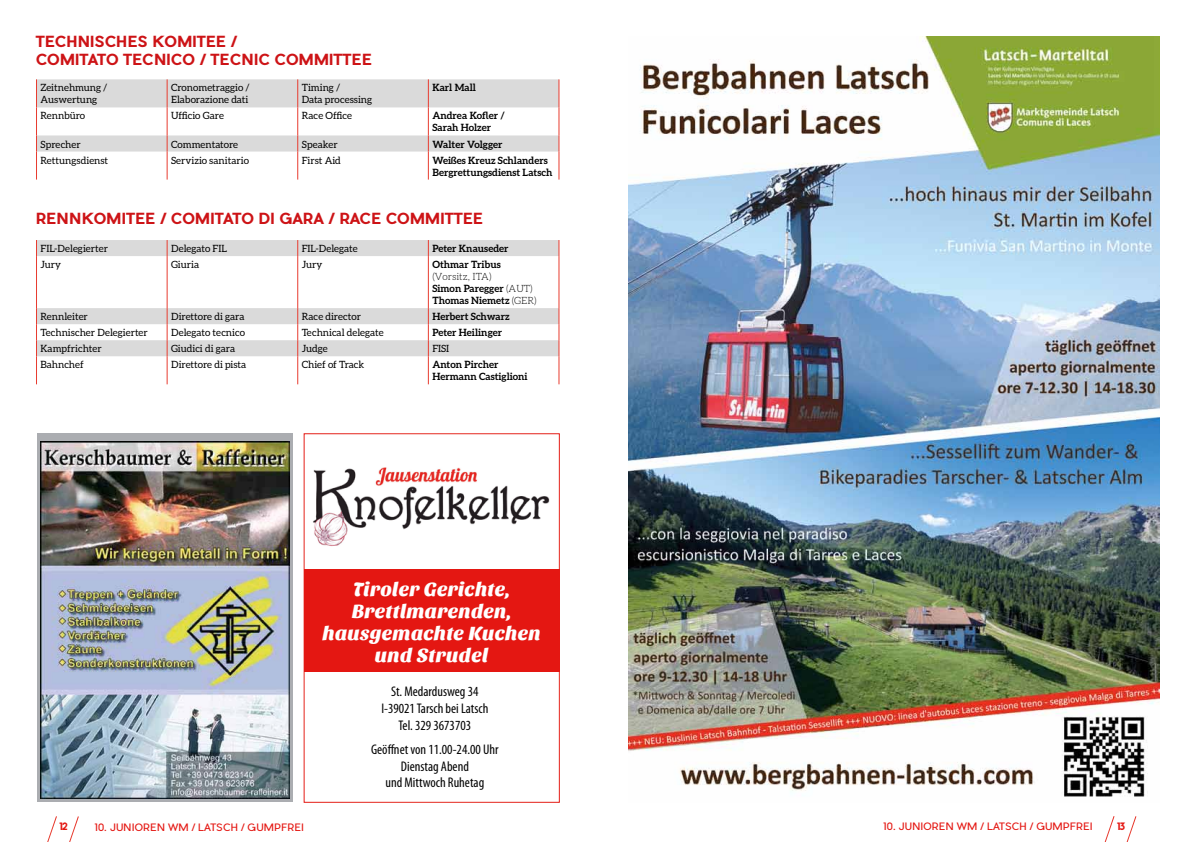
<style>
.page{position:relative;width:1191px;height:842px;background:#fff}
.page>*{position:absolute;margin:0;border:0;box-sizing:border-box;transform-origin:0 0}
.t1{font:20px/22px "Sansita One";color:#fff;text-align:center}
.t2{font:700 15px/18px "Pier Sans";color:#cd1316}
.t3{font:condensed 14px/16.8px "Myriad Pro";color:#000;text-align:center}
.t4{font:10px/12px "Aleo";color:#000}
.t5{font:700 10px/12px "Aleo";color:#000}
.t6{font:10px "Pier Sans";color:#e41712}
.t7{font:700 10px "Pier Sans";color:#e41712}
.s1{font-weight:300}
</style>
<div class="page">
<svg style="left:69px;top:816px;width:10px;height:26px"></svg>
<svg style="left:47px;top:816px;width:10px;height:26px"></svg>
<img style="left:313px;top:467px;width:237px;height:79px">
<div style="left:304px;top:433px;width:255px;height:369px;border:1px solid #fff"></div>
<svg style="left:36px;top:79px;width:523px;height:101px"></svg>
<svg style="left:37px;top:240px;width:521px;height:116px"></svg>
<svg style="left:36px;top:240px;width:1px;height:16px"></svg>
<svg style="left:167px;top:240px;width:1px;height:16px"></svg>
<svg style="left:297px;top:240px;width:1px;height:16px"></svg>
<svg style="left:428px;top:240px;width:1px;height:16px"></svg>
<svg style="left:558px;top:240px;width:1px;height:16px"></svg>
<hr style="left:36px;top:256px;width:1px;height:52px;background:#e83c30">
<hr style="left:167px;top:256px;width:1px;height:52px;background:#e83c30">
<hr style="left:297px;top:256px;width:1px;height:52px;background:#e83c30">
<hr style="left:428px;top:256px;width:1px;height:52px;background:#e83c30">
<hr style="left:558px;top:256px;width:1px;height:52px;background:#e83c30">
<svg style="left:36px;top:308px;width:1px;height:76px"></svg>
<svg style="left:167px;top:308px;width:1px;height:76px"></svg>
<svg style="left:297px;top:308px;width:1px;height:76px"></svg>
<svg style="left:428px;top:308px;width:1px;height:76px"></svg>
<svg style="left:558px;top:308px;width:1px;height:76px"></svg>
<div style="left:304px;top:569px;width:255px;height:102px;background:#e41712"></div>
<div style="left:37px;top:434px;width:256px;height:368px;background:#abadb1"></div>
<img style="left:40px;top:442px;width:250px;height:356px">
<svg style="left:1126px;top:816px;width:11px;height:26px"></svg>
<svg style="left:1104px;top:816px;width:11px;height:26px"></svg>
<img style="left:628px;top:36px;width:531px;height:761px">
<h2 class="t2" style="left:36px;top:32px;width:338px">TECHNISCHES KOMITEE /<br>COMITATO TECNICO / TECNIC COMMITTEE</h2>
<p class="t4" style="left:40px;top:82px;width:68px">Zeitnehmung /<br>Auswertung</p>
<p class="t4" style="left:171px;top:82px;width:80px">Cronometraggio /<br>Elaborazione dati</p>
<p class="t4" style="left:302px;top:82px;width:72px">Timing /<br>Data processing</p>
<p class="t5" style="left:432px;top:82px;width:45px">Karl Mall</p>
<p class="t4" style="left:40px;top:110px;width:46px">Rennbüro</p>
<p class="t4" style="left:171px;top:110px;width:54px">Ufficio Gare</p>
<p class="t4" style="left:302px;top:110px;width:52px">Race Office</p>
<p class="t5" style="left:432px;top:110px;width:74px">Andrea Kofler /<br>Sarah Holzer</p>
<p class="t4" style="left:40px;top:138px;width:42px">Sprecher</p>
<p class="t4" style="left:171px;top:138px;width:69px">Commentatore</p>
<p class="t4" style="left:302px;top:138px;width:37px">Speaker</p>
<p class="t5" style="left:432px;top:138px;width:72px">Walter Volgger</p>
<p class="t4" style="left:40px;top:154px;width:69px">Rettungsdienst</p>
<p class="t4" style="left:171px;top:154px;width:79px">Servizio sanitario</p>
<p class="t4" style="left:302px;top:154px;width:41px">First Aid</p>
<p class="t5" style="left:432px;top:154px;width:122px">Weißes Kreuz Schlanders<br>Bergrettungsdienst Latsch</p>
<h2 class="t2" style="left:36px;top:209px;width:449px">RENNKOMITEE / COMITATO DI GARA / RACE COMMITTEE</h2>
<p class="t4" style="left:40px;top:242px;width:69px">FIL-Delegierter</p>
<p class="t4" style="left:171px;top:242px;width:57px">Delegato FIL</p>
<p class="t4" style="left:302px;top:242px;width:57px">FIL-Delegate</p>
<p class="t5" style="left:432px;top:242px;width:78px">Peter Knauseder</p>
<p class="t4" style="left:40px;top:258px;width:22px">Jury</p>
<p class="t4" style="left:171px;top:258px;width:30px">Giuria</p>
<p class="t4" style="left:302px;top:258px;width:22px">Jury</p>
<p class="t5" style="left:432px;top:258px;width:70px">Othmar Tribus</p>
<p class="t5" style="left:432px;top:270px;width:106px"><span class="s1">(Vorsitz, ITA)<br></span>Simon Paregger <span class="s1">(AUT)<br></span>Thomas Niemetz <span class="s1">(GER)</span></p>
<p class="t4" style="left:40px;top:310px;width:49px">Rennleiter</p>
<p class="t4" style="left:171px;top:310px;width:75px">Direttore di gara</p>
<p class="t4" style="left:302px;top:310px;width:61px">Race director</p>
<p class="t5" style="left:432px;top:310px;width:79px">Herbert Schwarz</p>
<p class="t4" style="left:40px;top:327px;width:109px">Technischer Delegierter</p>
<p class="t4" style="left:171px;top:327px;width:75px">Delegato tecnico</p>
<p class="t4" style="left:302px;top:327px;width:83px">Technical delegate</p>
<p class="t5" style="left:432px;top:326px;width:71px">Peter Heilinger</p>
<p class="t4" style="left:40px;top:343px;width:63px">Kampfrichter</p>
<p class="t4" style="left:171px;top:343px;width:66px">Giudici di gara</p>
<p class="t4" style="left:302px;top:343px;width:28px">Judge</p>
<p class="t4" style="left:432px;top:343px;width:18px">FISI</p>
<p class="t4" style="left:40px;top:359px;width:45px">Bahnchef</p>
<p class="t4" style="left:171px;top:359px;width:77px">Direttore di pista</p>
<p class="t4" style="left:302px;top:359px;width:64px">Chief of Track</p>
<p class="t5" style="left:432px;top:359px;width:97px">Anton Pircher<br>Hermann Castiglioni</p>
<p class="t7" style="left:60px;top:820px;width:10px">12</p>
<p class="t6" style="left:94px;top:821px;width:211px">10. JUNIOREN WM / LATSCH / GUMPFREI</p>
<h1 class="t1" style="left:322px;top:579px;width:220px">Tiroler Gerichte,<br>Brettlmarenden, hausgemachte Kuchen und Strudel</h1>
<h3 class="t3" style="left:381px;top:683px;width:108px">St. Medardusweg 34<br>I-39021 Tarsch bei Latsch<br>Tel. 329 3673703</h3>
<h3 class="t3" style="left:371px;top:740px;width:129px">Geöffnet von 11.00-24.00 Uhr<br>Dienstag Abend<br>und Mittwoch Ruhetag</h3>
<p class="t6" style="left:883px;top:820px;width:211px">10. JUNIOREN WM / LATSCH / GUMPFREI</p>
<p class="t7" style="left:1117px;top:820px;width:10px">13</p>
</div>
